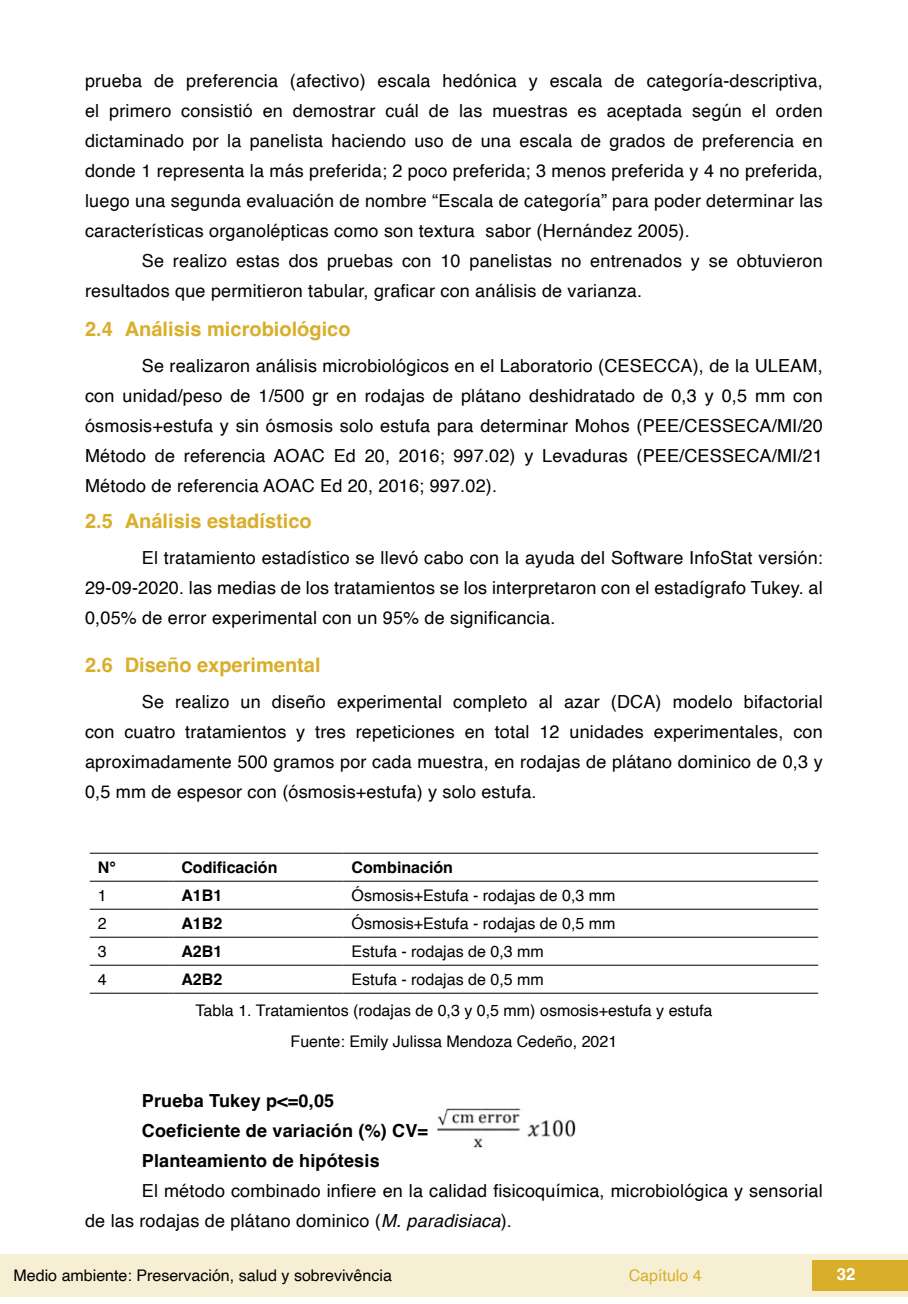
<style>
.page{position:relative;width:908px;height:1304px;background:#fff}
.page>*{position:absolute;margin:0;border:0;box-sizing:border-box;transform-origin:0 0}
.t1{font:700 20px "Helvetica";color:#d9ae29}
.t2{font:18px/30px "Helvetica";letter-spacing:.01em;color:#000;text-align:justify}
.t3{font:700 18px/30px "Helvetica";letter-spacing:.01em;color:#000}
.t4{font:700 16.8px "Helvetica";color:#fff}
.t5{font:16px "Helvetica";color:#000}
.t6{font:700 16px "Helvetica";color:#000}
.t7{font:16px "Helvetica";color:#d9ae29}
.s1{font-style:italic}
</style>
<div class="page">
<div style="left:0;top:1254px;width:906px;height:43px;background:#f7efd4"></div>
<div style="left:812px;top:1261px;width:95px;height:30px;background:#d9ae29"></div>
<hr style="left:90px;top:853px;width:83px;height:1px;background:#000">
<hr style="left:173px;top:853px;width:170px;height:1px;background:#000">
<hr style="left:343px;top:853px;width:474px;height:1px;background:#000">
<hr style="left:90px;top:881px;width:83px;height:1px;background:#000">
<hr style="left:173px;top:881px;width:170px;height:1px;background:#000">
<hr style="left:343px;top:881px;width:474px;height:1px;background:#000">
<hr style="left:90px;top:909px;width:83px;height:1px;background:#000">
<hr style="left:173px;top:909px;width:170px;height:1px;background:#000">
<hr style="left:343px;top:909px;width:474px;height:1px;background:#000">
<hr style="left:90px;top:937px;width:83px;height:1px;background:#000">
<hr style="left:173px;top:937px;width:170px;height:1px;background:#000">
<hr style="left:343px;top:937px;width:474px;height:1px;background:#000">
<hr style="left:90px;top:965px;width:83px;height:1px;background:#000">
<hr style="left:173px;top:965px;width:170px;height:1px;background:#000">
<hr style="left:343px;top:965px;width:474px;height:1px;background:#000">
<hr style="left:90px;top:993px;width:83px;height:1px;background:#000">
<hr style="left:173px;top:993px;width:170px;height:1px;background:#000">
<hr style="left:343px;top:993px;width:474px;height:1px;background:#000">
<img style="left:437px;top:1108px;width:139px;height:40px">
<p class="t2" style="left:85px;top:66px;width:738px">prueba de preferencia (afectivo) escala hedónica y escala de categoría-descriptiva, el primero consistió en demostrar cuál de las muestras es aceptada según el orden dictaminado por la panelista haciendo uso de una escala de grados de preferencia en donde 1 representa la más preferida; 2 poco preferida; 3 menos preferida y 4 no preferida, luego una segunda evaluación de nombre “Escala de categoría” para poder determinar las características organolépticas como son textura sabor (Hernández 2005).</p>
<p class="t2" style="left:85px;top:246px;width:738px;text-indent:57px">Se realizo estas dos pruebas con 10 panelistas no entrenados y se obtuvieron resultados que permitieron tabular, graficar con análisis de varianza.</p>
<p class="t1" style="left:85px;top:317px;width:267px">2.4 Análisis microbiológico</p>
<p class="t2" style="left:85px;top:351px;width:738px;text-indent:57px">Se realizaron análisis microbiológicos en el Laboratorio (CESECCA), de la ULEAM, con unidad/peso de 1/500 gr en rodajas de plátano deshidratado de 0,3 y 0,5 mm con ósmosis+estufa y sin ósmosis solo estufa para determinar Mohos (PEE/CESSECA/MI/20<br>Método de referencia AOAC Ed 20, 2016; 997.02) y Levaduras (PEE/CESSECA/MI/21<br>Método de referencia AOAC Ed 20, 2016; 997.02).</p>
<p class="t1" style="left:85px;top:509px;width:228px">2.5 Análisis estadístico</p>
<p class="t2" style="left:85px;top:543px;width:739px;text-indent:57px">El tratamiento estadístico se llevó cabo con la ayuda del Software InfoStat versión:<br>29-09-2020. las medias de los tratamientos se los interpretaron con el estadígrafo Tukey. al 0,05% de error experimental con un 95% de significancia.</p>
<p class="t1" style="left:85px;top:653px;width:237px">2.6 Diseño experimental</p>
<p class="t2" style="left:85px;top:687px;width:738px;text-indent:57px">Se realizo un diseño experimental completo al azar (DCA) modelo bifactorial con cuatro tratamientos y tres repeticiones en total 12 unidades experimentales, con aproximadamente 500 gramos por cada muestra, en rodajas de plátano dominico de 0,3 y 0,5 mm de espesor con (ósmosis+estufa) y solo estufa.</p>
<p class="t6" style="left:98px;top:858px;width:19px">N°</p>
<p class="t6" style="left:181px;top:858px;width:98px">Codificación</p>
<p class="t6" style="left:351px;top:858px;width:103px">Combinación</p>
<p class="t5" style="left:98px;top:883px;width:10px">1</p>
<p class="t6" style="left:181px;top:886px;width:42px">A1B1</p>
<p class="t5" style="left:351px;top:883px;width:265px">Ósmosis+Estufa - rodajas de 0,3 mm</p>
<p class="t5" style="left:98px;top:911px;width:10px">2</p>
<p class="t6" style="left:181px;top:914px;width:42px">A1B2</p>
<p class="t5" style="left:351px;top:911px;width:265px">Ósmosis+Estufa - rodajas de 0,5 mm</p>
<p class="t5" style="left:98px;top:939px;width:10px">3</p>
<p class="t6" style="left:181px;top:942px;width:42px">A2B1</p>
<p class="t5" style="left:351px;top:939px;width:194px">Estufa - rodajas de 0,3 mm</p>
<p class="t5" style="left:98px;top:967px;width:10px">4</p>
<p class="t6" style="left:181px;top:970px;width:42px">A2B2</p>
<p class="t5" style="left:351px;top:967px;width:194px">Estufa - rodajas de 0,5 mm</p>
<p class="t5" style="left:195px;top:998px;width:518px">Tabla 1. Tratamientos (rodajas de 0,3 y 0,5 mm) osmosis+estufa y estufa</p>
<p class="t5" style="left:290px;top:1029px;width:328px">Fuente: Emily Julissa Mendoza Cedeño, 2021</p>
<p class="t3" style="left:142px;top:1087px;width:287px">Prueba Tukey p&lt;=0,05<br>Coeficiente de variación (%) CV=<br>Planteamiento de hipótesis</p>
<p class="t2" style="left:85px;top:1176px;width:738px;text-indent:57px">El método combinado infiere en la calidad fisicoquímica, microbiológica y sensorial de las rodajas de plátano dominico (<span class="s1">M. paradisiaca</span>).</p>
<p class="t5" style="left:14px;top:1263px;width:379px">Medio ambiente: Preservación, salud y sobrevivência</p>
<p class="t7" style="left:628px;top:1263px;width:74px">Capítulo 4</p>
<p class="t4" style="left:836px;top:1264px;width:20px">32</p>
</div>
